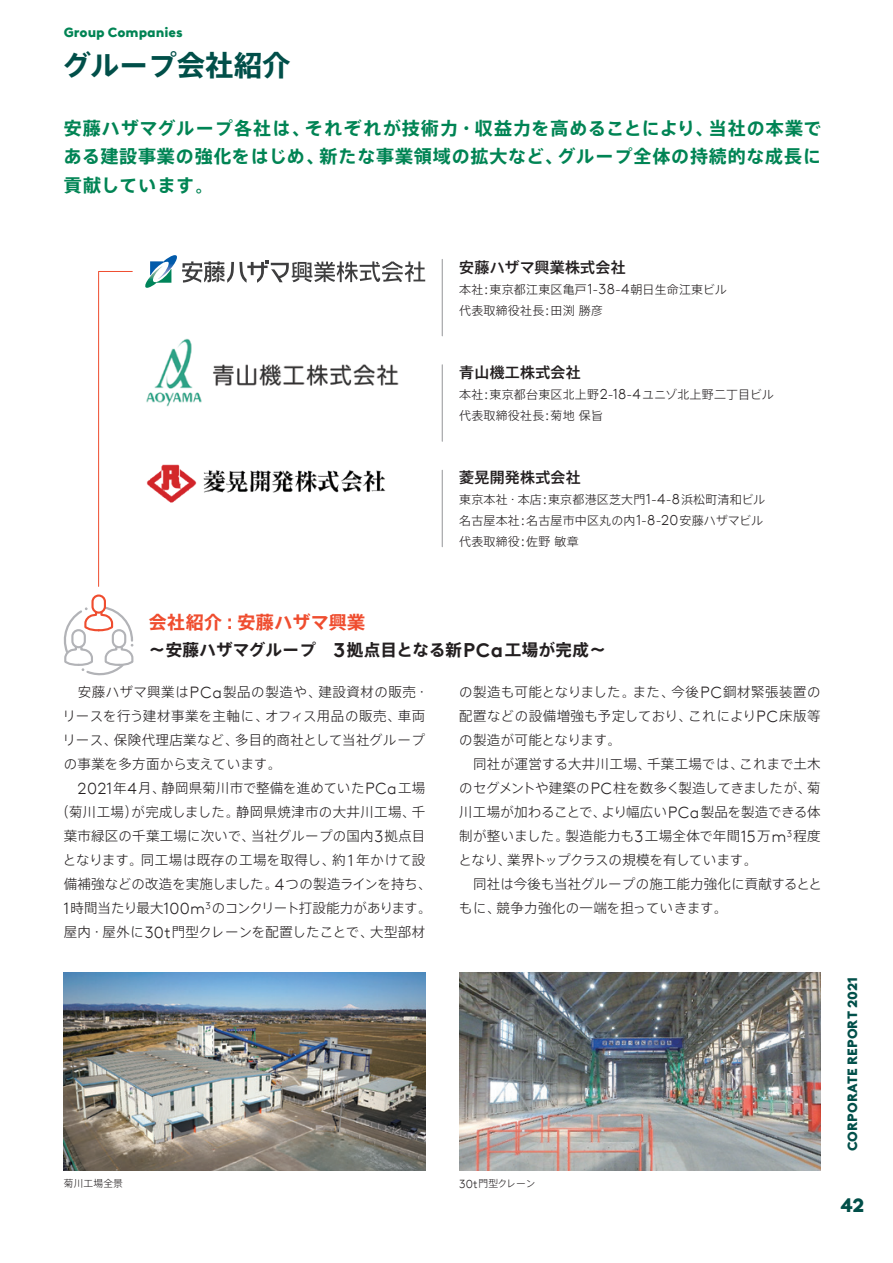
<style>
.page{position:relative;width:893px;height:1263px;background:#fff}
.page>*{position:absolute;margin:0;border:0;box-sizing:border-box;transform-origin:0 0}
.t1{font:700 28.5px "Axis Std";color:#014f49}
.t2{font:900 19.5px "Brown LLTT";color:#014f49}
.t3{font:700 18px/28.5px "Axis Std";letter-spacing:.05em;color:#008454;text-align:justify}
.t4{font:700 18px "Axis Std";letter-spacing:.025em;color:#ef4d2f}
.t5{font:700 16.5px "Axis Std";letter-spacing:.02em;color:#231f20}
.t6{font:500 15px "Axis Std";letter-spacing:.015em;color:#231f20}
.t7{font:300 13.5px/24px "Axis Std";letter-spacing:.015em;color:#231f20}
.t8{font:300 13.5px "Axis Std";letter-spacing:-.05em;color:#231f20}
.t9{font:900 13.5px "Brown LLTT";letter-spacing:.01em;color:#014f49}
.t10{font:900 13.5px "Brown LLTT";color:#008454}
.t11{font:300 12px/21px "Axis Std";letter-spacing:.015em;color:#231f20}
.t12{font:300 9.75px "Axis Std";letter-spacing:.015em;color:#231f20}
.s1{font-family:"Brown LLTT";font-size:14.4px}
.s2{font-family:"Brown LLTT";font-size:19.8px}
.s3{font-family:"Brown LLTT";font-size:16.2px}
.s4{font-family:"Brown LLTT";font-size:11.7px}
</style>
<div class="page">
<img style="left:146px;top:338px;width:253px;height:69px">
<img style="left:146px;top:464px;width:240px;height:39px">
<svg style="left:145px;top:255px;width:280px;height:33px"></svg>
<img style="left:64px;top:972px;width:361px;height:198px">
<img style="left:459px;top:972px;width:362px;height:198px">
<svg style="left:63px;top:607px;width:71px;height:69px"></svg>
<div style="left:93px;top:595px;width:12px;height:18px;background:#fff;border-radius:6px"></div>
<div style="left:91px;top:594px;width:15px;height:20px;border:2px solid #ef4d2f;border-radius:6px"></div>
<hr style="left:442px;top:259px;width:1px;height:77px;background:#939598">
<svg style="left:98px;top:271px;width:35px;height:316px"></svg>
<hr style="left:442px;top:365px;width:1px;height:76px;background:#939598">
<hr style="left:442px;top:470px;width:1px;height:77px;background:#939598">
<p class="t10" style="left:64px;top:22px;width:121px">Group Companies</p>
<h1 class="t1" style="left:62px;top:44px;width:230px">グループ会社紹介</h1>
<h3 class="t3" style="left:64px;top:113px;width:759px">安藤ハザマグループ各社は、それぞれが技術力・収益力を高めることにより、当社の本業である建設事業の強化をはじめ、新たな事業領域の拡大など、グループ全体の持続的な成長に貢献しています。</h3>
<p class="t6" style="left:459px;top:256px;width:168px">安藤ハザマ興業株式会社</p>
<p class="t11" style="left:459px;top:278px;width:269px">本社<span class="s1">:</span>東京都江東区亀戸<span class="s1">1-38-4</span>朝日生命江東ビル代表取締役社長<span class="s1">:</span>田渕勝彦</p>
<p class="t6" style="left:459px;top:361px;width:123px">青山機工株式会社</p>
<p class="t11" style="left:459px;top:383px;width:316px">本社<span class="s1">:</span>東京都台東区北上野<span class="s1">2-18-4</span>ユニゾ北上野二丁目ビル代表取締役社長<span class="s1">:</span>菊地保旨</p>
<p class="t6" style="left:459px;top:466px;width:123px">菱晃開発株式会社</p>
<p class="t11" style="left:459px;top:488px;width:308px">東京本社・本店<span class="s1">:</span>東京都港区芝大門<span class="s1">1-4-8</span>浜松町清和ビル名古屋本社<span class="s1">:</span>名古屋市中区丸の内<span class="s1">1-8-20</span>安藤ハザマビル代表取締役<span class="s1">:</span>佐野敏章</p>
<h3 class="t4" style="left:149px;top:609px;width:218px">会社紹介：安藤ハザマ興業</h3>
<p class="t5" style="left:149px;top:637px;width:459px">～安藤ハザマグループ　<span class="s2">3</span>拠点目となる新<span class="s2">PCa</span>工場が完成～</p>
<p class="t7" style="left:62px;top:679px;width:368px">　安藤ハザマ興業は<span class="s3">PCa</span>製品の製造や、建設資材の販売・リースを行う建材事業を主軸に、オフィス用品の販売、車両リース、保険代理店業など、多目的商社として当社グループの事業を多方面から支えています。</p>
<p class="t7" style="left:78px;top:775px;width:349px"><span class="s3">2021</span>年<span class="s3">4</span>月、静岡県菊川市で整備を進めていた<span class="s3">PCa</span>工場</p>
<p class="t7" style="left:55px;top:799px;width:372px">（菊川工場）が完成しました。静岡県焼津市の大井川工場、千</p>
<p class="t7" style="left:64px;top:823px;width:363px">葉市緑区の千葉工場に次いで、当社グループの国内<span class="s3">3</span>拠点目</p>
<p class="t7" style="left:63px;top:847px;width:364px">となります。同工場は既存の工場を取得し、約 <span class="s3">1</span> 年かけて設</p>
<p class="t7" style="left:64px;top:871px;width:370px">備補強などの改造を実施しました。<span class="s3">4</span>つの製造ラインを持ち、</p>
<p class="t8" style="left:64px;top:898px;width:370px"><span class="s3">1</span>時間当たり最大<span class="s3">100m</span><sup>3</sup>のコンクリート打設能力があります。</p>
<p class="t7" style="left:64px;top:919px;width:363px">屋内・屋外に<span class="s3">30t</span>門型クレーンを配置したことで、大型部材</p>
<p class="t7" style="left:458px;top:679px;width:365px">の製造も可能となりました。また、今後<span class="s3">PC</span>鋼材緊張装置の配置などの設備増強も予定しており、これにより<span class="s3">PC</span>床版等の製造が可能となります。<br>　同社が運営する大井川工場、千葉工場では、これまで土木のセグメントや建築の<span class="s3">PC</span>柱を数多く製造してきましたが、菊川工場が加わることで、より幅広い<span class="s3">PCa</span>製品を製造できる体制が整いました。製造能力も<span class="s3">3</span>工場全体で年間<span class="s3">15</span>万<span class="s3">m</span><sup>3</sup>程度となり、業界トップクラスの規模を有しています。<br>　同社は今後も当社グループの施工能力強化に貢献するとともに、競争力強化の一端を担っていきます。</p>
<p class="t12" style="left:64px;top:1176px;width:61px">菊川工場全景</p>
<p class="t12" style="left:459px;top:1176px;width:78px"><span class="s4">30t</span>門型クレーン</p>
<p class="t9" style="left:842px;top:1151px;width:176px;rotate:-90deg">CORPORATE REPORT 2021</p>
<h2 class="t2" style="left:841px;top:1190px;width:25px">42</h2>
</div>
